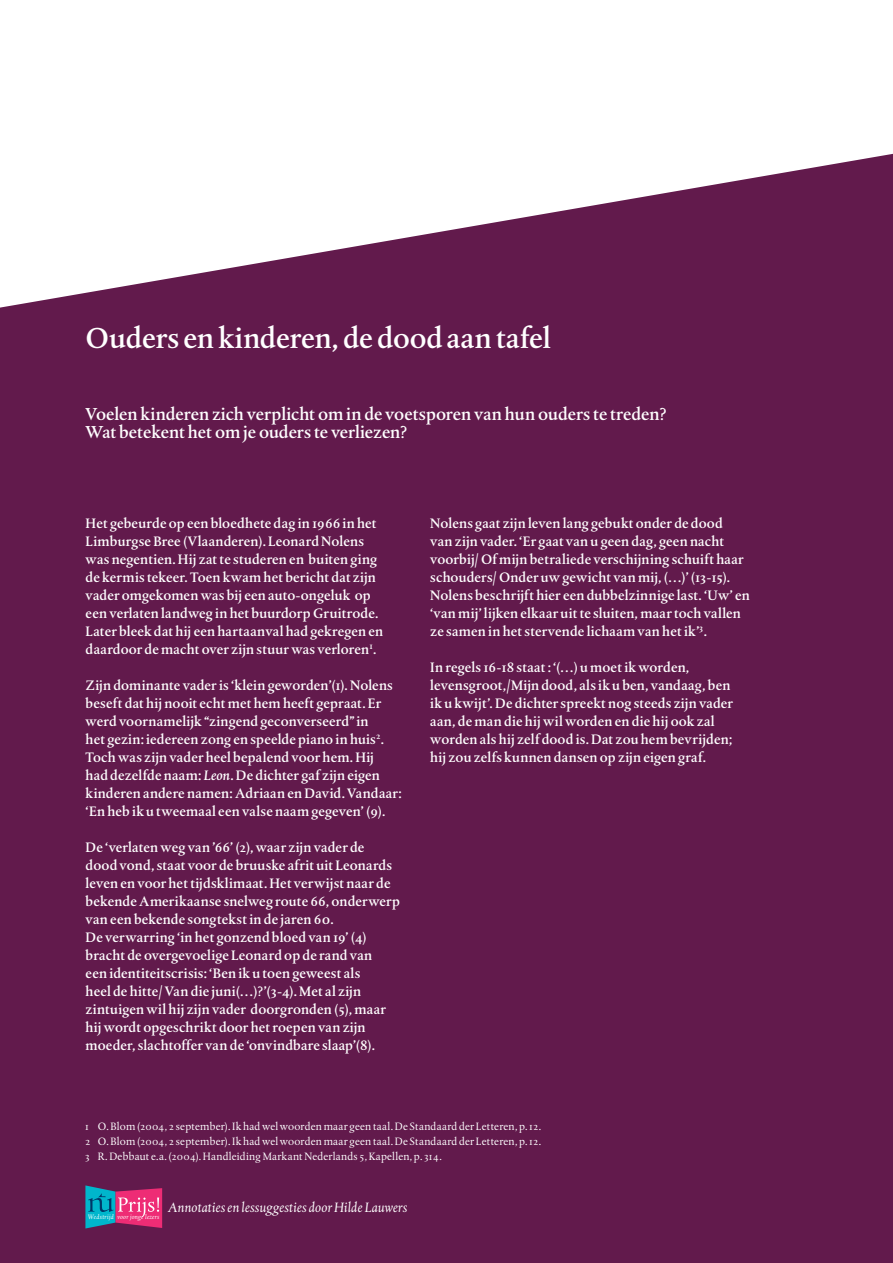
<style>
.page{position:relative;width:893px;height:1263px;background:#fff}
.page>*{position:absolute;margin:0;border:0;box-sizing:border-box;transform-origin:0 0}
.t1{font:30px "DTL Albertina ST Medium";letter-spacing:-.005em;color:#fff}
.t2{font:18px/18px "DTL Albertina ST Medium";letter-spacing:-.005em;color:#fff}
.t3{font:14.25px/18px "DTL Albertina ST Medium";letter-spacing:.01em;color:#fff}
.t4{font:italic 14.25px "DTL Albertina T";letter-spacing:.015em;color:#fff}
.t5{font:11.25px/15px "DTL Albertina ST";letter-spacing:.015em;color:#fff;text-align:justify}
.t6{font:italic 6.75px "DTL Albertina T";letter-spacing:.03em;color:#fff}
.s1{font-family:"DTL Albertina T Medium";font-style:italic}
</style>
<div class="page">
<div style="left:0;top:154px;width:893px;height:1109px;background:#621a4c"></div>
<svg style="left:85px;top:1185px;width:77px;height:43px;background:#875c8e"></svg>
<h1 class="t1" style="left:86px;top:320px;width:467px">Ouders en kinderen, de dood aan tafel</h1>
<p class="t2" style="left:86px;top:405px;width:582px">Voelen kinderen zich verplicht om in de voetsporen van hun ouders te treden?<br>Wat betekent het om je ouders te verliezen?</p>
<p class="t3" style="left:86px;top:514px;width:299px">Het gebeurde op een bloedhete dag in 1966 in het Limburgse Bree (Vlaanderen). Leonard Nolens was negentien. Hij zat te studeren en buiten ging de kermis tekeer. Toen kwam het bericht dat zijn vader omgekomen was bij een auto-ongeluk op een verlaten landweg in het buurdorp Gruitrode.<br>Later bleek dat hij een hartaanval had gekregen en daardoor de macht over zijn stuur was verloren<sup>1</sup>.</p>
<p class="t3" style="left:86px;top:676px;width:318px">Zijn dominante vader is ‘klein geworden’(1). Nolens beseft dat hij nooit echt met hem heeft gepraat. Er werd voornamelijk “zingend geconverseerd” in<br>het gezin: iedereen zong en speelde piano in huis<sup>2</sup>.<br>Toch was zijn vader heel bepalend voor hem. Hij<br>had dezelfde naam: <span class="s1">Leon</span>. De dichter gaf zijn eigen kinderen andere namen: Adriaan en David. Vandaar: ‘En heb ik u tweemaal een valse naam gegeven’ (9).</p>
<p class="t3" style="left:86px;top:838px;width:316px">De ‘verlaten weg van ’66’ (2), waar zijn vader de<br>dood vond, staat voor de bruuske afrit uit Leonards leven en voor het tijdsklimaat. Het verwijst naar de bekende Amerikaanse snelweg route 66, onderwerp van een bekende songtekst in de jaren 60.<br>De verwarring ‘in het gonzend bloed van 19’ (4) bracht de overgevoelige Leonard op de rand van<br>een identiteitscrisis: ‘Ben ik u toen geweest als<br>heel de hitte/ Van die juni(…)?’(3-4). Met al zijn zintuigen wil hij zijn vader doorgronden (5), maar hij wordt opgeschrikt door het roepen van zijn moeder, slachtoffer van de ‘onvindbare slaap’(8).</p>
<p class="t3" style="left:430px;top:514px;width:321px">Nolens gaat zijn leven lang gebukt onder de dood<br>van zijn vader. ‘Er gaat van u geen dag, geen nacht voorbij/ Of mijn betraliede verschijning schuift haar schouders/ Onder uw gewicht van mij, (…)’ (13-15).<br>Nolens beschrijft hier een dubbelzinnige last. ‘Uw’ en ‘van mij’ lijken elkaar uit te sluiten, maar toch vallen ze samen in het stervende lichaam van het ik’<sup>3</sup>.</p>
<p class="t3" style="left:430px;top:658px;width:304px">In regels 16-18 staat : ‘(…) u moet ik worden, levensgroot,/Mijn dood, als ik u ben, vandaag, ben ik u kwijt’. De dichter spreekt nog steeds zijn vader aan, de man die hij wil worden en die hij ook zal worden als hij zelf dood is. Dat zou hem bevrijden; hij zou zelfs kunnen dansen op zijn eigen graf.</p>
<p class="t5" style="left:85px;top:1119px;width:458px">1 O. Blom (2004, 2 september). Ik had wel woorden maar geen taal. De Standaard der Letteren, p. 12.<br>2 O. Blom (2004, 2 september). Ik had wel woorden maar geen taal. De Standaard der Letteren, p. 12.<br>3 R. Debbaut e.a. (2004). Handleiding Markant Nederlands 5, Kapellen, p. 314.</p>
<p class="t4" style="left:168px;top:1199px;width:241px">Annotaties en lessuggesties door Hilde Lauwers</p>
<p class="t6" style="left:88px;top:1212px;width:73px">Wedstrijd voor jonge lezers</p>
</div>
